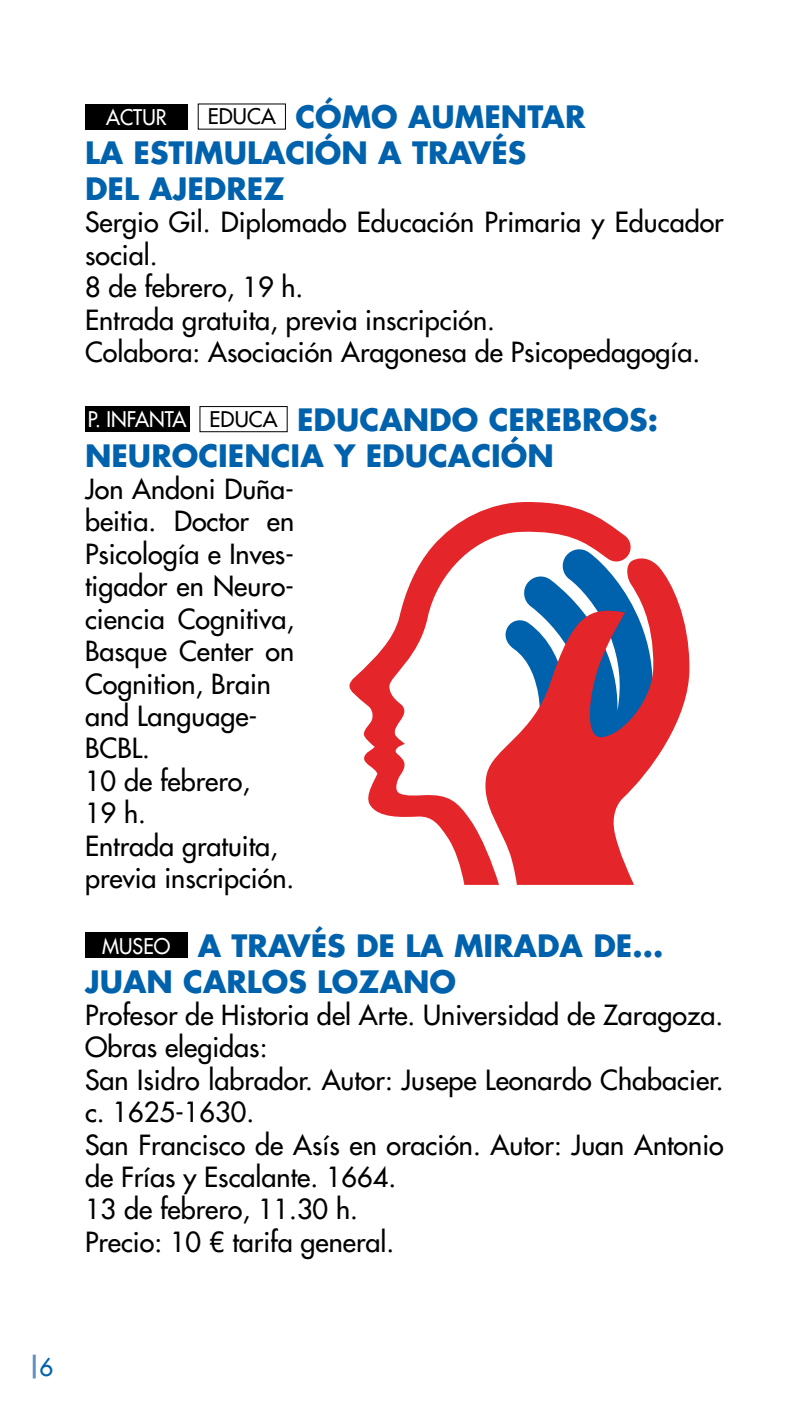
<style>
.page{position:relative;width:808px;height:1404px;background:#fff}
.page>*{position:absolute;margin:0;border:0;box-sizing:border-box;transform-origin:0 0}
.t1{font:700 30px/36px "Futura Std";color:#0062ac}
.t2{font:500 27px/32.4px "Futura Std";color:#000}
.t3{font:500 24px "Futura Std";color:#0062ac}
.t4{font:500 21px "Futura Std";color:#fff;scale:.95 1}
.s1{font-weight:500;font-size:21px;color:#000}
</style>
<div class="page">
<hr style="left:33px;top:1354px;width:3px;height:24px;background:#6291c7">
<div style="left:85px;top:104px;width:103px;height:25px;background:#000"></div>
<div style="left:85px;top:406px;width:104px;height:26px;background:#000"></div>
<div style="left:200px;top:406px;width:88px;height:26px;border:1px solid #000"></div>
<div style="left:85px;top:932px;width:103px;height:25px;background:#000"></div>
<svg style="left:632px;top:558px;width:57px;height:326px"></svg>
<svg style="left:349px;top:502px;width:283px;height:382px"></svg>
<p class="t1" style="left:85px;top:98px;width:502px;text-indent:123px"><span class="s1">EDUCA</span> CÓMO AUMENTAR<br>LA ESTIMULACIÓN A TRAVÉS<br>DEL AJEDREZ</p>
<p class="t2" style="left:85px;top:206px;width:640px">Sergio Gil. Diplomado Educación Primaria y Educador social.<br>8 de febrero, 19 h.<br>Entrada gratuita, previa inscripción.<br>Colabora: Asociación Aragonesa de Psicopedagogía.</p>
<p class="t4" style="left:106px;top:104px;width:65px">ACTUR</p>
<p class="t1" style="left:85px;top:401px;width:574px;text-indent:124px"><span class="s1">EDUCA</span> EDUCANDO CEREBROS:<br>NEUROCIENCIA Y EDUCACIÓN</p>
<p class="t2" style="left:85px;top:473px;width:211px">Jon Andoni Duña&shy;beitia. Doctor en<br>Psicología e Inves&shy;tigador en Neuro&shy;ciencia Cognitiva,<br>Basque Center on<br>Cognition, Brain and Language-<br>BCBL.<br>10 de febrero,<br>19 h.<br>Entrada gratuita, previa inscripción.</p>
<p class="t4" style="left:88px;top:406px;width:105px">P. INFANTA</p>
<p class="t1" style="left:85px;top:926px;width:580px;text-indent:113px">A TRAVÉS DE LA MIRADA DE...<br>JUAN CARLOS LOZANO</p>
<p class="t2" style="left:85px;top:998px;width:640px">Profesor de Historia del Arte. Universidad de Zaragoza.<br>Obras elegidas:<br>San Isidro labrador. Autor: Jusepe Leonardo Chabacier. c. 1625-1630.<br>San Francisco de Asís en oración. Autor: Juan Antonio de Frías y Escalante. 1664.<br>13 de febrero, 11.30 h.<br>Precio: 10 € tarifa general.</p>
<p class="t4" style="left:102px;top:932px;width:73px">MUSEO</p>
<p class="t3" style="left:40px;top:1351px;width:15px">6</p>
</div>
